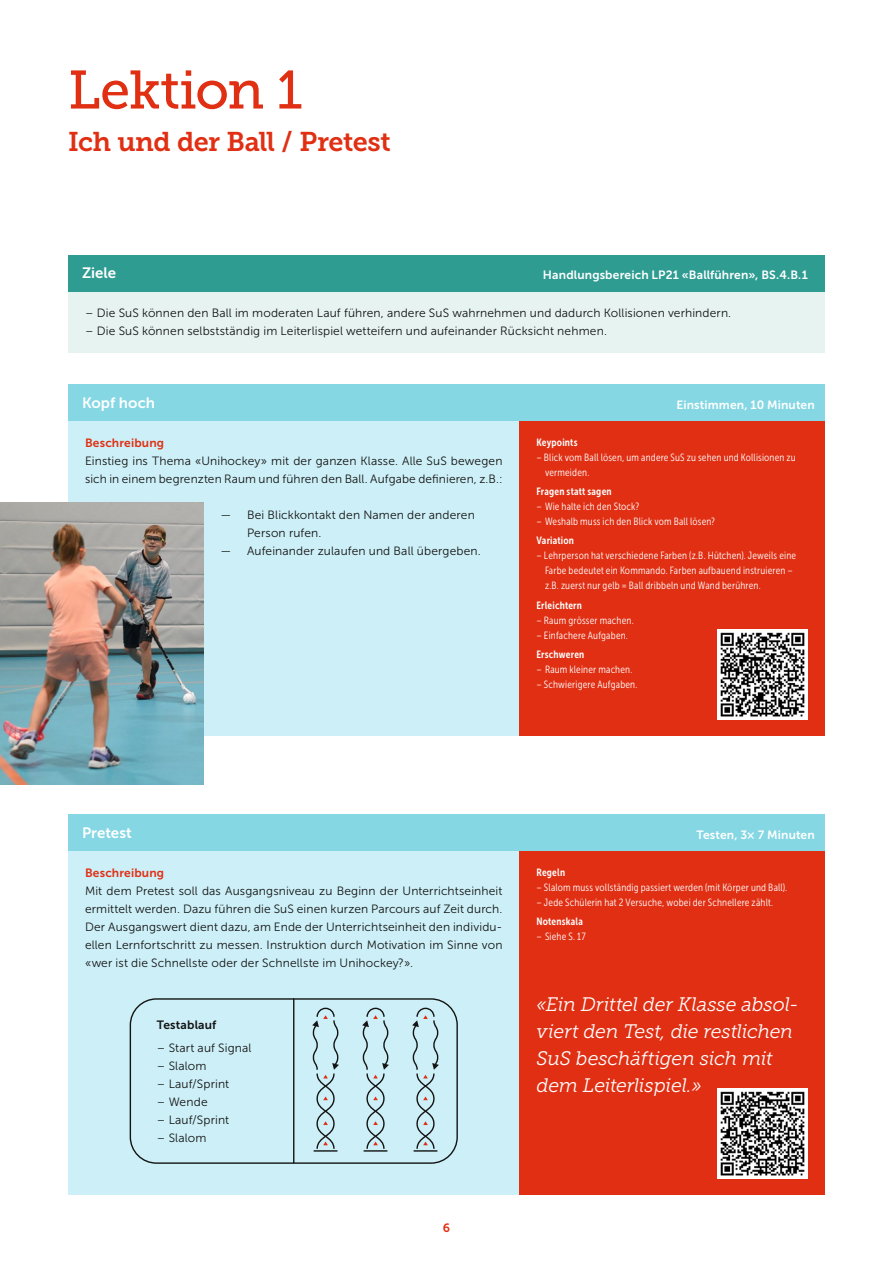
<style>
.page{position:relative;width:893px;height:1263px;background:#fff}
.page>*{position:absolute;margin:0;border:0;box-sizing:border-box;transform-origin:0 0}
.t1{font:54px "Museo Slab 500";letter-spacing:-.02em;color:#e02f13}
.t2{font:27px "Museo Slab 700";letter-spacing:-.02em;color:#e02f13}
.t3{font:italic 19.5px/27px "Museo Slab 300";letter-spacing:-.015em;color:#fff}
.t4{font:15px "Museo Sans 700";color:#fff}
.t5{font:12px/18px "Museo Sans 300";letter-spacing:.015em;color:#131413}
.t6{font:12px "Museo Sans 700";letter-spacing:.01em;color:#fff}
.t7{font:12px "Museo Sans 700";letter-spacing:.01em;color:#e02f13}
.t8{font:12px "Museo Sans 700";letter-spacing:.015em;color:#131413}
.t9{font:10.5px/15px "Museo Sans Cond 300";letter-spacing:.02em;color:#fff}
.t10{font:10.5px "Museo Sans Cond 700";letter-spacing:.02em;color:#fff}
</style>
<div class="page">
<div style="left:68px;top:421px;width:451px;height:315px;background:#cdeff7"></div>
<div style="left:68px;top:851px;width:451px;height:344px;background:#cdeff7"></div>
<div style="left:68px;top:291px;width:757px;height:61px;background:#e6f3f1"></div>
<div style="left:519px;top:421px;width:306px;height:315px;background:#e02f13"></div>
<div style="left:519px;top:851px;width:306px;height:344px;background:#e02f13"></div>
<div style="left:68px;top:255px;width:757px;height:36px;background:#2f9c92"></div>
<div style="left:68px;top:385px;width:757px;height:36px;background:#84d7e3"></div>
<div style="left:68px;top:815px;width:757px;height:36px;background:#84d7e3"></div>
<img style="left:0;top:503px;width:204px;height:281px">
<img style="left:718px;top:629px;width:90px;height:90px">
<img style="left:718px;top:1088px;width:90px;height:90px">
<svg style="left:130px;top:998px;width:328px;height:166px"></svg>
<hr style="left:293px;top:998px;width:1px;height:165px;background:#131413">
<svg style="left:312px;top:1007px;width:27px;height:144px"></svg>
<svg style="left:362px;top:1007px;width:27px;height:144px"></svg>
<svg style="left:412px;top:1007px;width:27px;height:144px"></svg>
<h1 class="t1" style="left:68px;top:60px;width:236px">Lektion 1</h1>
<h2 class="t2" style="left:68px;top:127px;width:324px">Ich und der Ball / Pretest</h2>
<p class="t4" style="left:82px;top:265px;width:36px">Ziele</p>
<p class="t6" style="left:543px;top:268px;width:266px">Handlungsbereich LP21 «Ballführen», BS.4.B.1</p>
<p class="t5" style="left:85px;top:304px;width:648px">– Die SuS können den Ball im moderaten Lauf führen, andere SuS wahrnehmen und dadurch Kollisionen verhindern.</p>
<p class="t5" style="left:85px;top:322px;width:523px">– Die SuS können selbstständig im Leiterlispiel wetteifern und aufeinander Rücksicht nehmen.</p>
<p class="t4" style="left:82px;top:395px;width:75px">Kopf hoch</p>
<p class="t7" style="left:85px;top:436px;width:81px">Beschreibung</p>
<p class="t5" style="left:85px;top:452px;width:419px">Einstieg ins Thema «Unihockey» mit der ganzen Klasse. Alle SuS bewegen sich in einem begrenzten Raum und führen den Ball. Aufgabe definieren, z.B.:</p>
<p class="t5" style="left:247px;top:506px;width:229px;text-indent:-27px">— Bei Blickkontakt den Namen der anderen<br>Person rufen.</p>
<p class="t5" style="left:221px;top:542px;width:262px">— Aufeinander zulaufen und Ball übergeben.</p>
<p class="t6" style="left:676px;top:398px;width:140px">Einstimmen, 10 Minuten</p>
<p class="t10" style="left:536px;top:436px;width:42px">Keypoints</p>
<p class="t9" style="left:545px;top:450px;width:252px;text-indent:-9px">– Blick vom Ball lösen, um andere SuS zu sehen und Kollisionen zu vermeiden.</p>
<p class="t10" style="left:536px;top:486px;width:77px">Fragen statt sagen</p>
<p class="t9" style="left:536px;top:499px;width:104px">– Wie halte ich den Stock?</p>
<p class="t9" style="left:536px;top:514px;width:180px">– Weshalb muss ich den Blick vom Ball lösen?</p>
<p class="t10" style="left:536px;top:535px;width:39px">Variation</p>
<p class="t9" style="left:545px;top:548px;width:253px;text-indent:-9px">– Lehrperson hat verschiedene Farben (z.B. Hütchen). Jeweils eine<br>Farbe bedeutet ein Kommando. Farben aufbauend instruieren – z.B. zuerst nur gelb = Ball dribbeln und Wand berühren.</p>
<p class="t10" style="left:536px;top:599px;width:47px">Erleichtern</p>
<p class="t9" style="left:536px;top:613px;width:99px">– Raum grösser machen.</p>
<p class="t9" style="left:536px;top:628px;width:93px">– Einfachere Aufgaben.</p>
<p class="t10" style="left:536px;top:648px;width:49px">Erschweren</p>
<p class="t9" style="left:536px;top:662px;width:97px">– Raum kleiner machen.</p>
<p class="t9" style="left:536px;top:677px;width:102px">– Schwierigere Aufgaben.</p>
<p class="t4" style="left:82px;top:825px;width:51px">Pretest</p>
<p class="t7" style="left:85px;top:866px;width:81px">Beschreibung</p>
<p class="t5" style="left:85px;top:882px;width:419px;text-align:justify">Mit dem Pretest soll das Ausgangsniveau zu Beginn der Unterrichtseinheit ermittelt werden. Dazu führen die SuS einen kurzen Parcours auf Zeit durch.<br>Der Ausgangswert dient dazu, am Ende der Unterrichtseinheit den individu&shy;ellen Lernfortschritt zu messen. Instruktion durch Motivation im Sinne von «wer ist die Schnellste oder der Schnellste im Unihockey?».</p>
<p class="t8" style="left:157px;top:1018px;width:61px">Testablauf</p>
<p class="t5" style="left:157px;top:1038px;width:96px">– Start auf Signal</p>
<p class="t5" style="left:157px;top:1056px;width:51px">– Slalom</p>
<p class="t5" style="left:157px;top:1074px;width:74px">– Lauf/Sprint</p>
<p class="t5" style="left:157px;top:1092px;width:52px">– Wende</p>
<p class="t5" style="left:157px;top:1110px;width:74px">– Lauf/Sprint</p>
<p class="t5" style="left:157px;top:1128px;width:51px">– Slalom</p>
<p class="t7" style="left:443px;top:1221px;width:9px">6</p>
<p class="t6" style="left:697px;top:828px;width:120px">Testen, 3× 7 Minuten</p>
<p class="t10" style="left:536px;top:866px;width:30px">Regeln</p>
<p class="t9" style="left:536px;top:880px;width:252px">– Slalom muss vollständig passiert werden (mit Körper und Ball).</p>
<p class="t9" style="left:536px;top:895px;width:238px">– Jede Schülerin hat 2 Versuche, wobei der Schnellere zählt.</p>
<p class="t10" style="left:536px;top:915px;width:48px">Notenskala</p>
<p class="t9" style="left:536px;top:929px;width:51px">– Siehe S. 17</p>
<h3 class="t3" style="left:536px;top:991px;width:264px">«Ein Drittel der Klasse absol&shy;viert den Test, die restlichen<br>SuS beschäftigen sich mit dem Leiterlispiel.»</h3>
</div>
